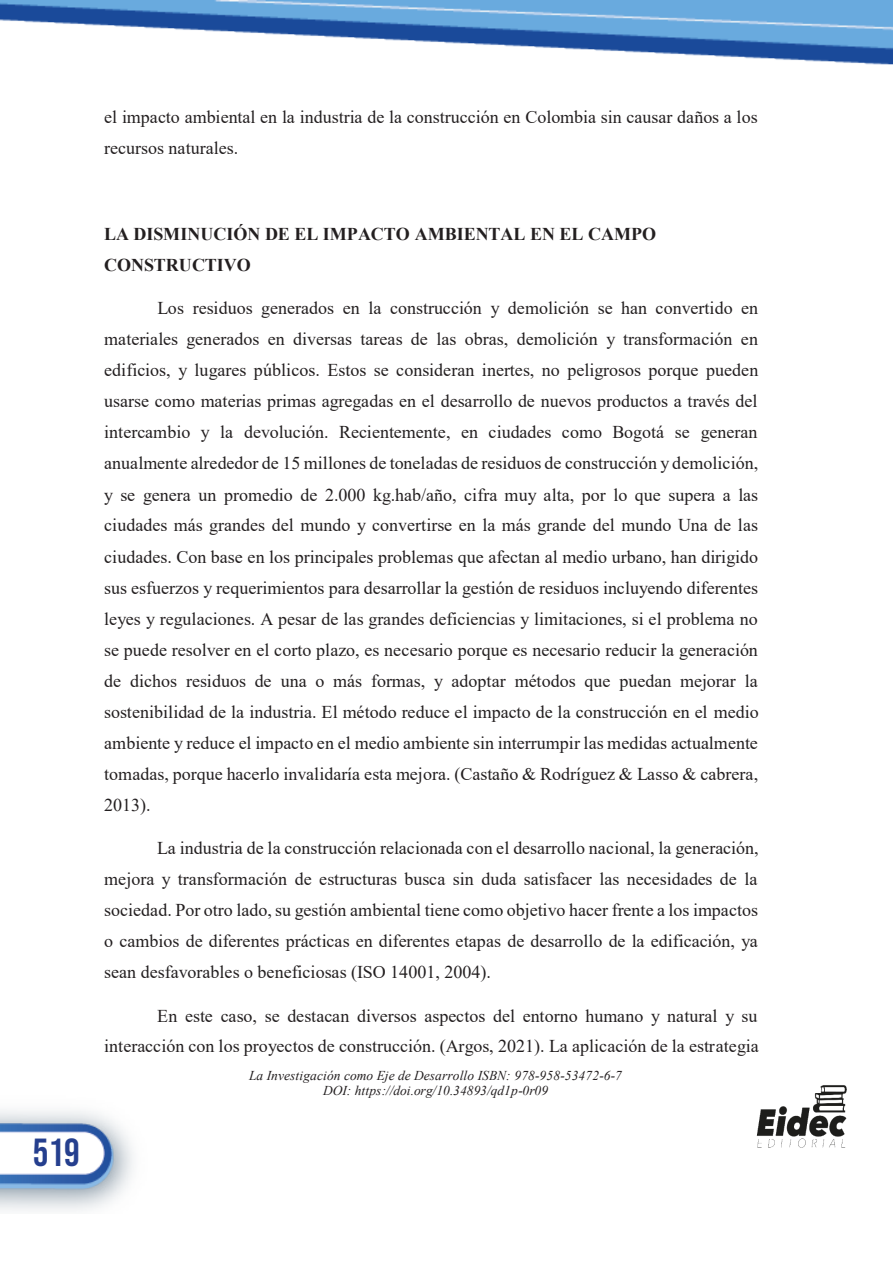
<style>
.page{position:relative;width:893px;height:1263px;background:#fff}
.page>*{position:absolute;margin:0;border:0;box-sizing:border-box;transform-origin:0 0}
.t1{font:39px "Bebas Neue";color:#253f8e}
.t2{font:18px/31px "Times New Roman";color:#231f20;text-align:justify}
.t3{font:700 18px/30.9px "Times New Roman";letter-spacing:-.005em;color:#231f20}
.t4{font:italic 13.5px/15.6px "Times New Roman";letter-spacing:.01em;color:#231f20;text-align:center}
</style>
<div class="page">
<img style="left:0;top:0;width:893px;height:1188px">
<img style="left:744px;top:1062px;width:114px;height:106px">
<p class="t2" style="left:104px;top:101px;width:655px">el impacto ambiental en la industria de la construcción en Colombia sin causar daños a los recursos naturales.</p>
<h1 class="t1" style="left:33px;top:1130px;width:48px">519</h1>
<p class="t3" style="left:104px;top:218px;width:553px">LA DISMINUCIÓN DE EL IMPACTO AMBIENTAL EN EL CAMPO<br>CONSTRUCTIVO</p>
<p class="t2" style="left:104px;top:292px;width:656px;text-indent:53px">Los residuos generados en la construcción y demolición se han convertido en materiales generados en diversas tareas de las obras, demolición y transformación en edificios, y lugares públicos. Estos se consideran inertes, no peligrosos porque pueden usarse como materias primas agregadas en el desarrollo de nuevos productos a través del intercambio y la devolución. Recientemente, en ciudades como Bogotá se generan anualmente alrededor de 15 millones de toneladas de residuos de construcción y demolición, y se genera un promedio de 2.000 kg.hab/año, cifra muy alta, por lo que supera a las ciudades más grandes del mundo y convertirse en la más grande del mundo Una de las ciudades. Con base en los principales problemas que afectan al medio urbano, han dirigido sus esfuerzos y requerimientos para desarrollar la gestión de residuos incluyendo diferentes leyes y regulaciones. A pesar de las grandes deficiencias y limitaciones, si el problema no se puede resolver en el corto plazo, es necesario porque es necesario reducir la generación de dichos residuos de una o más formas, y adoptar métodos que puedan mejorar la sostenibilidad de la industria. El método reduce el impacto de la construcción en el medio ambiente y reduce el impacto en el medio ambiente sin interrumpir las medidas actualmente tomadas, porque hacerlo invalidaría esta mejora. (Castaño &amp; Rodríguez &amp; Lasso &amp; cabrera, 2013).</p>
<p class="t2" style="left:104px;top:832px;width:656px;text-indent:53px">La industria de la construcción relacionada con el desarrollo nacional, la generación, mejora y transformación de estructuras busca sin duda satisfacer las necesidades de la sociedad. Por otro lado, su gestión ambiental tiene como objetivo hacer frente a los impactos o cambios de diferentes prácticas en diferentes etapas de desarrollo de la edificación, ya sean desfavorables o beneficiosas (ISO 14001, 2004).</p>
<p class="t2" style="left:104px;top:999px;width:656px;text-align:right">En este caso, se destacan diversos aspectos del entorno humano y natural y su interacción con los proyectos de construcción. (Argos, 2021). La aplicación de la estrategia</p>
<p class="t4" style="left:249px;top:1067px;width:374px">La Investigación como Eje de Desarrollo ISBN: 978-958-53472-6-7<br>DOI: https://doi.org/10.34893/qd1p-0r09</p>
</div>
